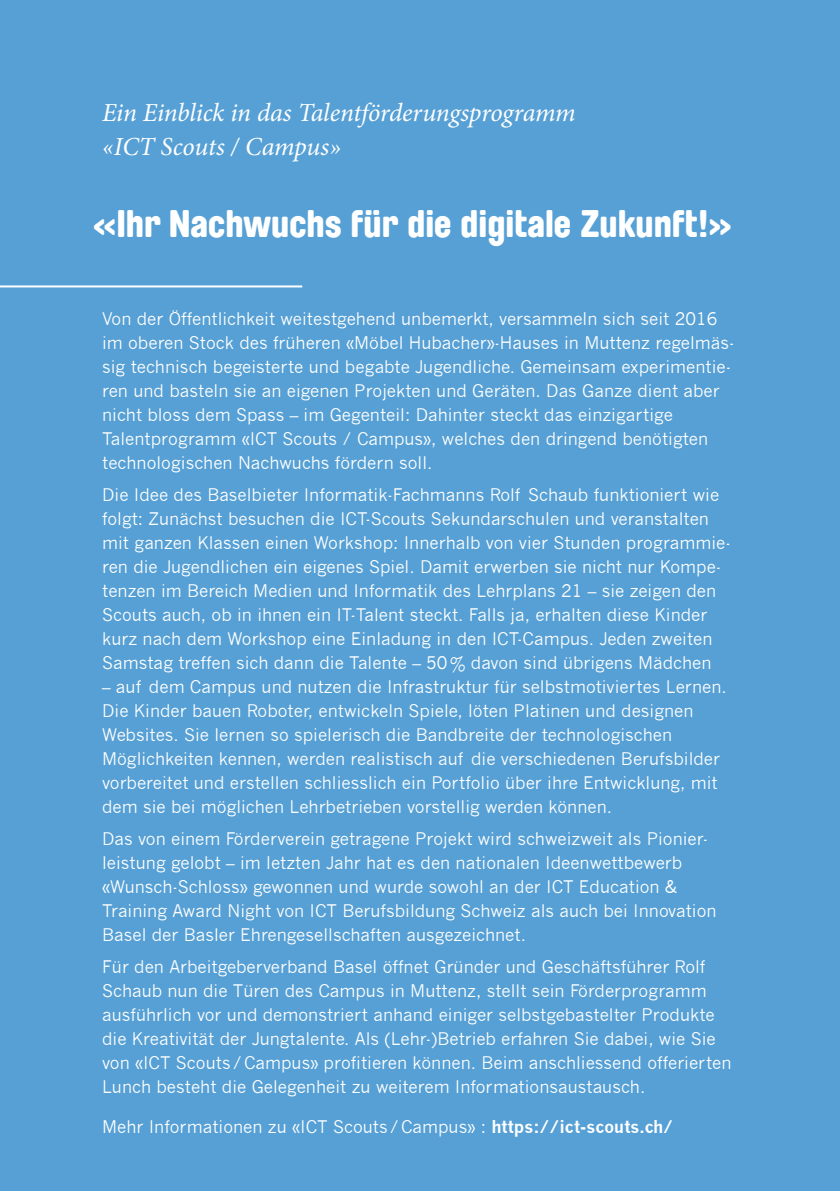
<style>
.page{position:relative;width:840px;height:1191px;background:#fff}
.page>*{position:absolute;margin:0;border:0;box-sizing:border-box;transform-origin:0 0}
.t1{font:38px "Brauer";color:#fff}
.t2{font:italic 26px/34px "Minion Pro";letter-spacing:-.01em;color:#fff}
.t3{font:17px/24px "News Gothic";color:#fff}
.s1{font-weight:700}
</style>
<div class="page">
<div style="left:0;top:0;width:839px;height:1191px;background:#56a0d5"></div>
<hr style="left:0;top:285px;width:302px;height:2px;background:#fff">
<h2 class="t2" style="left:102px;top:96px;width:474px">Ein Einblick in das Talentförderungsprogramm «ICT Scouts / Campus»</h2>
<h1 class="t1" style="left:94px;top:202px;width:639px">«Ihr Nachwuchs für die digitale Zukunft!»</h1>
<p class="t3" style="left:102px;top:306px;width:633px">Von der Öffentlichkeit weitestgehend unbemerkt, versammeln sich seit 2016 im oberen Stock des früheren «Möbel Hubacher»-Hauses in Muttenz regelmäs&shy;sig technisch begeisterte und begabte Jugendliche. Gemeinsam experimentie&shy;ren und basteln sie an eigenen Projekten und Geräten. Das Ganze dient aber nicht bloss dem Spass – im Gegenteil: Dahinter steckt das einzigartige Talentprogramm «ICT Scouts / Campus», welches den dringend benötigten technologischen Nachwuchs fördern soll.</p>
<p class="t3" style="left:102px;top:482px;width:629px">Die Idee des Baselbieter Informatik-Fachmanns Rolf Schaub funktioniert wie folgt: Zunächst besuchen die ICT-Scouts Sekundarschulen und veranstalten mit ganzen Klassen einen Workshop: Innerhalb von vier Stunden programmie&shy;ren die Jugendlichen ein eigenes Spiel. Damit erwerben sie nicht nur Kompe&shy;tenzen im Bereich Medien und Informatik des Lehrplans 21 – sie zeigen den Scouts auch, ob in ihnen ein IT-Talent steckt. Falls ja, erhalten diese Kinder kurz nach dem Workshop eine Einladung in den ICT-Campus. Jeden zweiten Samstag treffen sich dann die Talente – 50% davon sind übrigens Mädchen</p>
<p class="t3" style="left:102px;top:675px;width:626px">– auf dem Campus und nutzen die Infrastruktur für selbstmotiviertes Lernen.<br>Die Kinder bauen Roboter, entwickeln Spiele, löten Platinen und designen Websites. Sie lernen so spielerisch die Bandbreite der technologischen Möglichkeiten kennen, werden realistisch auf die verschiedenen Berufsbilder vorbereitet und erstellen schliesslich ein Portfolio über ihre Entwicklung, mit dem sie bei möglichen Lehrbetrieben vorstellig werden können.</p>
<p class="t3" style="left:102px;top:827px;width:615px">Das von einem Förderverein getragene Projekt wird schweizweit als Pionier&shy;leistung gelobt – im letzten Jahr hat es den nationalen Ideenwettbewerb «Wunsch-Schloss» gewonnen und wurde sowohl an der ICT Education &amp; Training Award Night von ICT Berufsbildung Schweiz als auch bei Innovation Basel der Basler Ehrengesellschaften ausgezeichnet.</p>
<p class="t3" style="left:102px;top:955px;width:630px">Für den Arbeitgeberverband Basel öffnet Gründer und Geschäftsführer Rolf Schaub nun die Türen des Campus in Muttenz, stellt sein Förderprogramm ausführlich vor und demonstriert anhand einiger selbstgebastelter Produkte die Kreativität der Jungtalente. Als (Lehr-)Betrieb erfahren Sie dabei, wie Sie von «ICT Scouts/Campus» profitieren können. Beim anschliessend offerierten Lunch besteht die Gelegenheit zu weiterem Informationsaustausch.</p>
<p class="t3" style="left:102px;top:1115px;width:572px">Mehr Informationen zu «ICT Scouts/Campus» : <span class="s1">https://ict-scouts.ch/</span></p>
</div>
